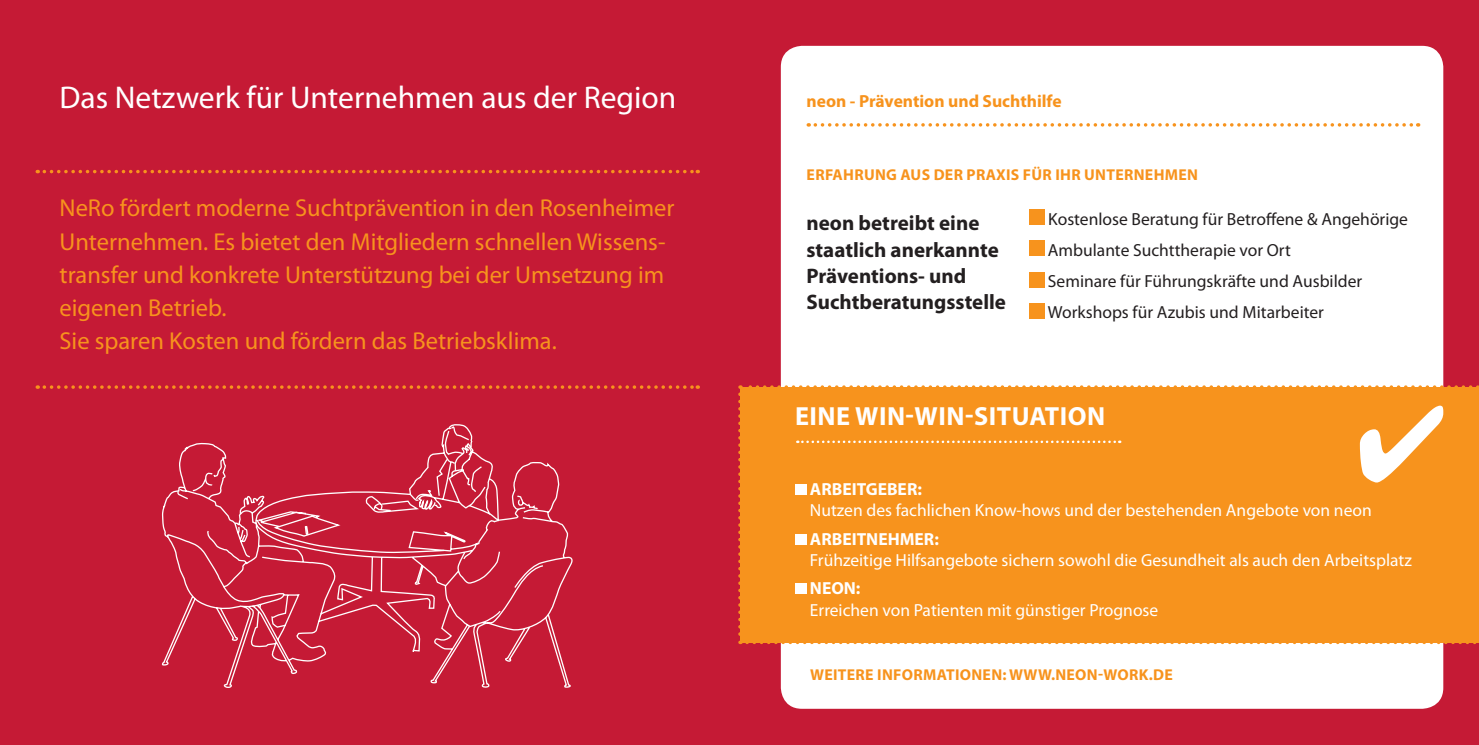
<style>
.page{position:relative;width:1479px;height:745px;background:#fff}
.page>*{position:absolute;margin:0;border:0;box-sizing:border-box;transform-origin:0 0}
.t1{font:31.5px "Myriad Pro";color:#fff}
.t2{font:700 26.25px "Myriad Pro";letter-spacing:.02em;color:#fff}
.t3{font:24.5px/33.2px "Myriad Pro";color:#f7931d}
.t4{font:700 21px/26.2px "Myriad Pro";color:#231f20}
.t5{font:17.5px "Myriad Pro";color:#fff}
.t6{font:17.5px/31.2px "Myriad Pro";color:#231f20}
.t7{font:700 17.5px "Myriad Pro";color:#fff}
.t8{font:700 17.5px "Myriad Pro";color:#f7931d}
.t9{font:700 15.75px "Myriad Pro";letter-spacing:.02em;color:#f7931d}
</style>
<div class="page">
<div style="left:0;top:0;width:1478px;height:744px;background:#c51a35"></div>
<div style="left:780px;top:46px;width:663px;height:662px;background:#fff;border-radius:21px"></div>
<div style="left:740px;top:387px;width:738px;height:255px;background:#f7931d"></div>
<svg style="left:740px;top:385px;width:739px;height:3px"></svg>
<svg style="left:738px;top:394px;width:3px;height:249px"></svg>
<svg style="left:747px;top:640px;width:732px;height:3px"></svg>
<div style="left:794px;top:484px;width:12px;height:10px;background:#fff"></div>
<div style="left:794px;top:533px;width:12px;height:11px;background:#fff"></div>
<div style="left:794px;top:583px;width:12px;height:11px;background:#fff"></div>
<svg style="left:797px;top:440px;width:323px;height:3px"></svg>
<svg style="left:1359px;top:405px;width:84px;height:77px"></svg>
<svg style="left:815px;top:123px;width:603px;height:3px"></svg>
<div style="left:1028px;top:209px;width:16px;height:15px;background:#f7931d"></div>
<div style="left:1028px;top:240px;width:16px;height:16px;background:#f7931d"></div>
<div style="left:1028px;top:272px;width:16px;height:15px;background:#f7931d"></div>
<div style="left:1028px;top:303px;width:16px;height:15px;background:#f7931d"></div>
<svg style="left:44px;top:170px;width:654px;height:3px"></svg>
<svg style="left:44px;top:385px;width:654px;height:3px"></svg>
<svg style="left:161px;top:424px;width:412px;height:264px"></svg>
<p class="t1" style="left:60px;top:78px;width:618px">Das Netzwerk für Unternehmen aus der Region</p>
<p class="t3" style="left:60px;top:191px;width:616px">NeRo fördert moderne Suchtprävention in den Rosenheimer Unternehmen. Es bietet den Mitgliedern schnellen Wissens&shy;transfer und konkrete Unterstützung bei der Umsetzung im eigenen Betrieb.<br>Sie sparen Kosten und fördern das Betriebsklima.</p>
<p class="t8" style="left:806px;top:90px;width:256px">neon - Prävention und Suchthilfe</p>
<p class="t9" style="left:806px;top:164px;width:38px">ERFahr</p>
<p class="t9" style="left:864px;top:164px;width:243px">ung aus der Praxis für Ihr unternehmen</p>
<p class="t4" style="left:806px;top:209px;width:201px">neon betreibt eine staatlich anerkannte<br>Präventions- und<br>Suchtberatungsstelle</p>
<p class="t6" style="left:1047px;top:203px;width:362px">Kostenlose Beratung für Betroffene &amp; Angehörige Ambulante Suchttherapie vor Ort<br>Seminare für Führungskräfte und Ausbilder Workshops für Azubis und Mitarbeiter</p>
<p class="t2" style="left:795px;top:399px;width:29px">Eine</p>
<p class="t2" style="left:855px;top:399px;width:190px">Win-Win-Situation</p>
<p class="t7" style="left:810px;top:477px;width:113px">ARBEITGEBER:</p>
<p class="t5" style="left:810px;top:499px;width:563px">Nutzen des fachlichen Know-hows und der bestehenden Angebote von neon</p>
<p class="t7" style="left:810px;top:527px;width:130px">ARBEITNEHMER:</p>
<p class="t5" style="left:810px;top:549px;width:603px">Frühzeitige Hilfsangebote sichern sowohl die Gesundheit als auch den Arbeitsplatz</p>
<p class="t7" style="left:810px;top:576px;width:52px">NEON:</p>
<p class="t5" style="left:810px;top:598px;width:350px">Erreichen von Patienten mit günstiger Prognose</p>
<p class="t9" style="left:810px;top:664px;width:24px">Weitere</p>
<p class="t9" style="left:877px;top:664px;width:16px">Informationen</p>
<p class="t9" style="left:1002px;top:664px;width:22px">: www</p>
<p class="t9" style="left:1051px;top:664px;width:16px">.neon</p>
<p class="t9" style="left:1098px;top:664px;width:18px">-wor</p>
<p class="t9" style="left:1138px;top:664px;width:34px">k.de</p>
</div>
